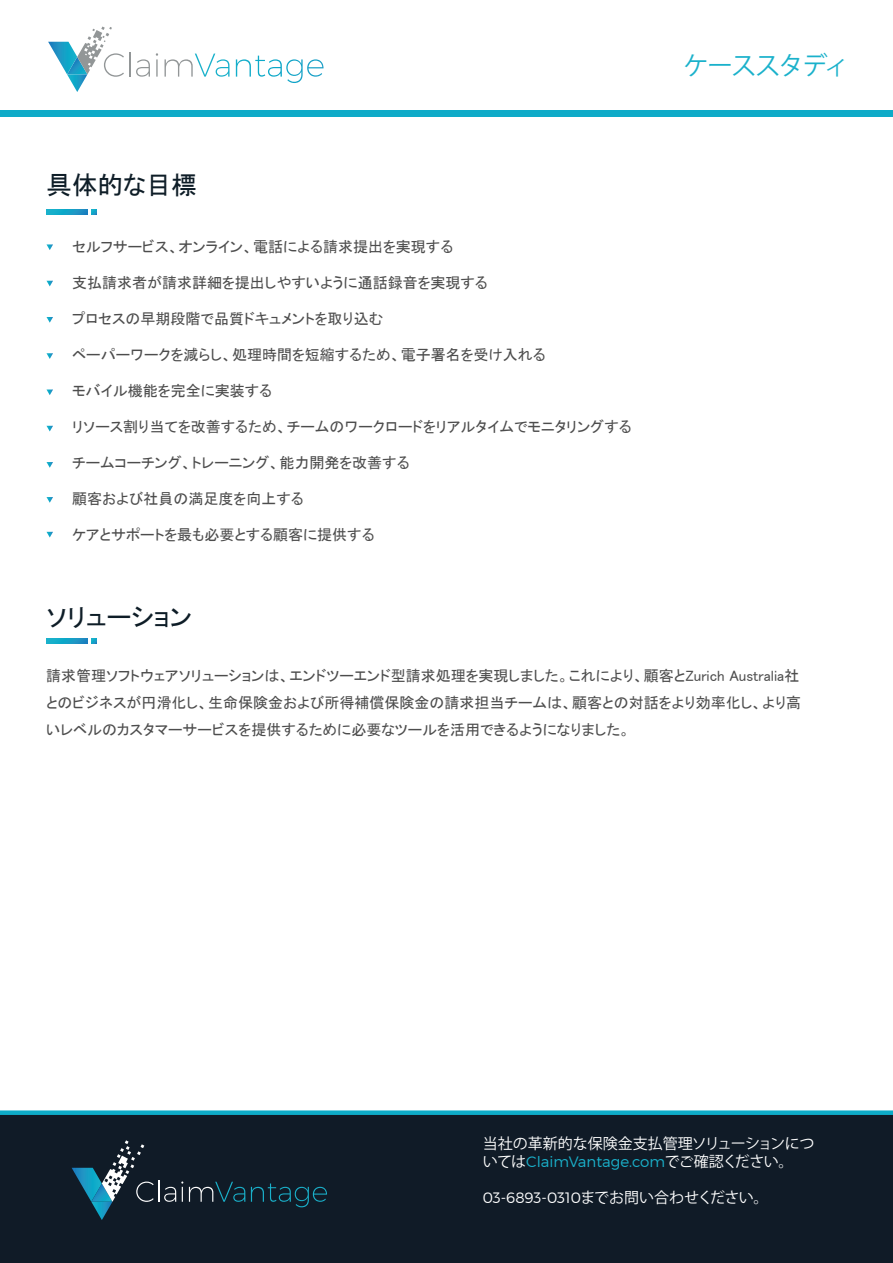
<style>
.page{position:relative;width:893px;height:1263px;background:#fff}
.page>*{position:absolute;margin:0;border:0;box-sizing:border-box;transform-origin:0 0}
.t1{font:25.5px "MS P Gothic";color:#0e1d27}
.t2{font:25.5px "Koz Go Pr 6 N";letter-spacing:-.075em;color:#1ab1cb}
.t3{font:15px/27px "MS P Gothic";color:#4d4d4d}
.t4{font:15px "Koz Go Pr 6 N";color:#fff}
.t5{font:300 15px "Montserrat";color:#1ab1cb}
.s1{font-family:"Koz Go Pr 6 N";font-weight:400;color:#fff}
.s2{font-family:"Montserrat";font-weight:300}
</style>
<div class="page">
<svg style="left:46px;top:244px;width:7px;height:6px"></svg>
<svg style="left:46px;top:281px;width:7px;height:5px"></svg>
<svg style="left:46px;top:317px;width:7px;height:6px"></svg>
<svg style="left:46px;top:353px;width:7px;height:6px"></svg>
<svg style="left:46px;top:389px;width:7px;height:6px"></svg>
<svg style="left:46px;top:426px;width:7px;height:5px"></svg>
<svg style="left:46px;top:462px;width:7px;height:6px"></svg>
<svg style="left:46px;top:497px;width:7px;height:6px"></svg>
<svg style="left:46px;top:532px;width:7px;height:5px"></svg>
<svg style="left:47px;top:210px;width:41px;height:4px"></svg>
<svg style="left:92px;top:210px;width:4px;height:4px"></svg>
<svg style="left:47px;top:638px;width:41px;height:5px"></svg>
<svg style="left:92px;top:638px;width:4px;height:5px"></svg>
<div style="left:0;top:1113px;width:893px;height:150px;background:#101b27"></div>
<svg style="left:189px;top:1182px;width:56px;height:20px"></svg>
<svg style="left:251px;top:1183px;width:76px;height:24px"></svg>
<svg style="left:72px;top:1140px;width:111px;height:80px"></svg>
<div style="left:0;top:1110px;width:893px;height:5px;background:#0eabc8"></div>
<div style="left:0;top:111px;width:893px;height:6px;background:#0eabc8"></div>
<hr style="left:129px;top:52px;width:2px;height:25px;background:#929697">
<svg style="left:136px;top:59px;width:14px;height:18px"></svg>
<svg style="left:156px;top:53px;width:2px;height:24px"></svg>
<svg style="left:165px;top:54px;width:65px;height:23px"></svg>
<svg style="left:236px;top:56px;width:88px;height:27px"></svg>
<svg style="left:48px;top:27px;width:76px;height:65px"></svg>
<h1 class="t1" style="left:47px;top:172px;width:152px">具体的な目標</h1>
<p class="t3" style="left:72px;top:233px;width:383px">セルフサービス、オンライン、電話による請求提出を実現する</p>
<p class="t3" style="left:72px;top:269px;width:417px">支払請求者が請求詳細を提出しやすいように通話録音を実現する</p>
<p class="t3" style="left:72px;top:305px;width:313px">プロセスの早期段階で品質ドキュメントを取り込む</p>
<p class="t3" style="left:72px;top:341px;width:475px">ペーパーワークを減らし、処理時間を短縮するため、電子署名を受け入れる</p>
<p class="t3" style="left:72px;top:377px;width:202px">モバイル機能を完全に実装する</p>
<p class="t3" style="left:72px;top:413px;width:561px">リソース割り当てを改善するため、チームのワークロードをリアルタイムでモニタリングする</p>
<p class="t3" style="left:72px;top:449px;width:339px">チームコーチング、トレーニング、能力開発を改善する</p>
<p class="t3" style="left:72px;top:485px;width:233px">顧客および社員の満足度を向上する</p>
<p class="t3" style="left:72px;top:521px;width:304px">ケアとサポートを最も必要とする顧客に提供する</p>
<h1 class="t1" style="left:47px;top:604px;width:147px">ソリューション</h1>
<h1 class="t2" style="left:683px;top:52px;width:168px">ケーススタディ</h1>
<p class="t3" style="left:46px;top:662px;width:757px">請求管理ソフトウェアソリューションは、エンドツーエンド型請求処理を実現しました。これにより、顧客とZurich Australia社とのビジネスが円滑化し、生命保険金および所得補償保険金の請求担当チームは、顧客との対話をより効率化し、より高いレベルのカスタマーサービスを提供するために必要なツールを活用できるようになりました。</p>
<p class="t4" style="left:483px;top:1135px;width:333px">当社の革新的な保険金支払管理ソリューションにつ</p>
<p class="t5" style="left:483px;top:1152px;width:312px"><span class="s1">いては</span>ClaimVantage.com<span class="s1">でご確認ください。</span></p>
<p class="t4" style="left:483px;top:1189px;width:287px"><span class="s2">03-6893-0310</span>までお問い合わせください。</p>
</div>
